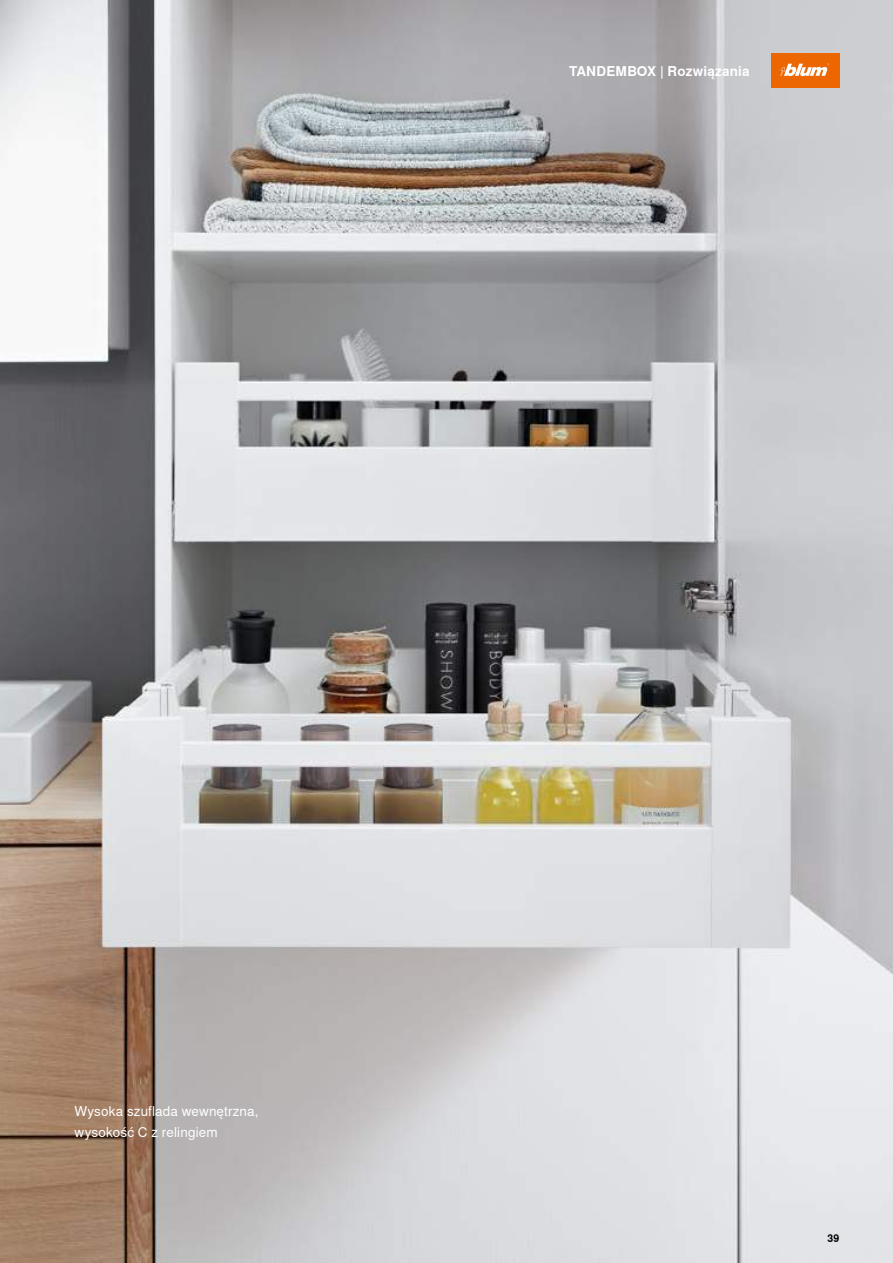
<style>
.page{position:relative;width:893px;height:1263px;background:#fff}
.page>*{position:absolute;margin:0;border:0;box-sizing:border-box;transform-origin:0 0}
.t1{font:13.5px/21px "Nimbus Sans Global";letter-spacing:.01em;color:#fff}
.t2{font:700 13.5px "Nimbus Sans Global";letter-spacing:.01em;color:#fff}
.t3{font:700 10.5px "Nimbus Sans Global";color:#000}
</style>
<div class="page">
<img style="left:0;top:0;width:893px;height:1263px">
<div style="left:771px;top:54px;width:68px;height:34px;background:#ec6602"></div>
<svg style="left:780px;top:63px;width:49px;height:13px"></svg>
<p class="t2" style="left:569px;top:63px;width:182px">TANDEMBOX | Rozwiązania</p>
<p class="t1" style="left:75px;top:1100px;width:185px">Wysoka szuflada wewnętrzna, wysokość C z relingiem</p>
<p class="t3" style="left:827px;top:1232px;width:13px">39</p>
</div>
